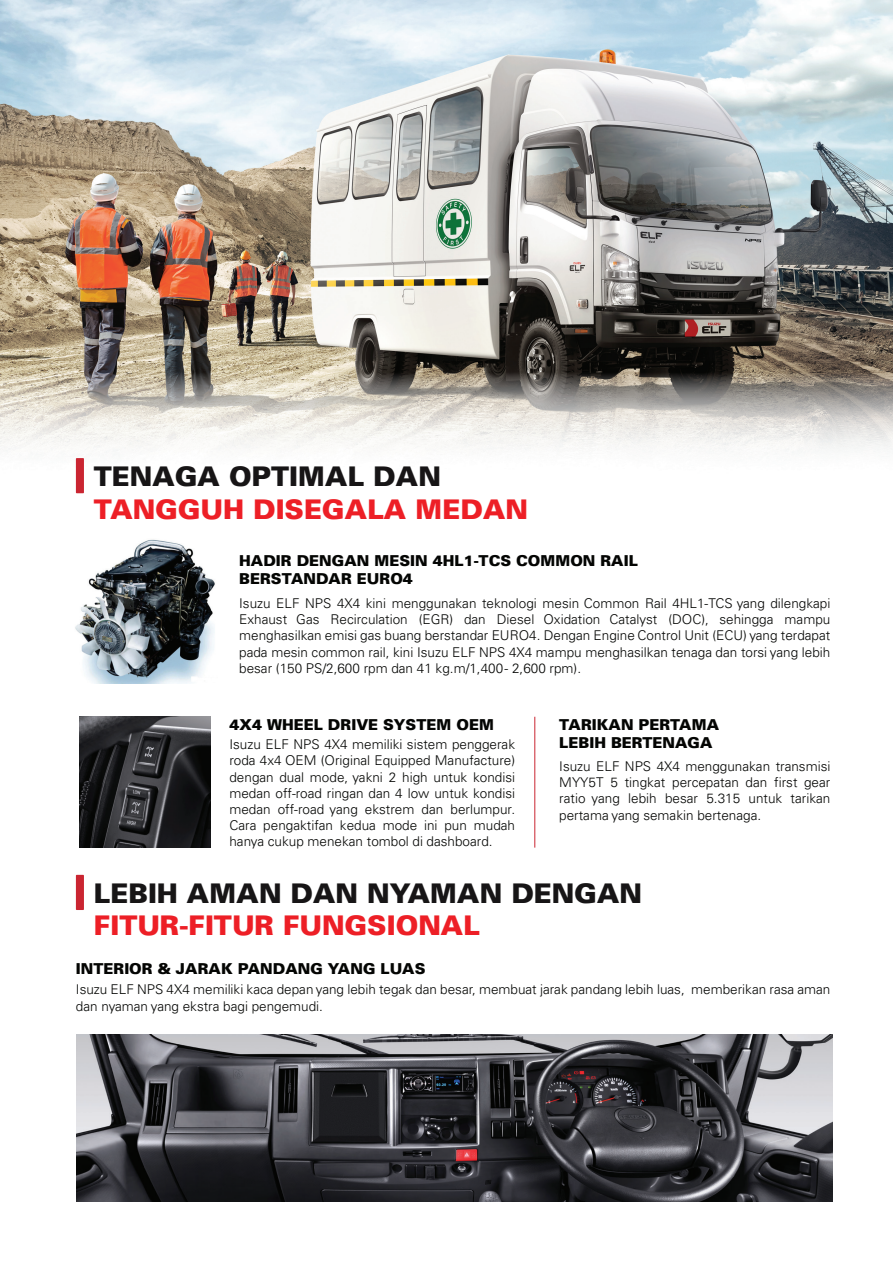
<style>
.page{position:relative;width:893px;height:1263px;background:#fff}
.page>*{position:absolute;margin:0;border:0;box-sizing:border-box;transform-origin:0 0}
.t1{font:900 27px "Univers";color:#ed1f26}
.t2{font:900 27px "Univers";color:#171516}
.t3{font:900 15px/18px "Univers";color:#040503}
.t4{font:300 13.5px/16.2px "Univers";color:#040503;text-align:justify}
</style>
<div class="page">
<img style="left:0;top:0;width:893px;height:494px">
<img style="left:0;top:361px;width:53px;height:133px">
<div style="left:76px;top:875px;width:8px;height:35px;background:#ca2531"></div>
<img style="left:77px;top:1035px;width:756px;height:166px">
<hr style="left:534px;top:717px;width:1px;height:131px;background:#ca2531">
<div style="left:76px;top:458px;width:8px;height:35px;background:#ca2531"></div>
<img style="left:75px;top:539px;width:140px;height:144px">
<img style="left:80px;top:717px;width:131px;height:131px">
<h1 class="t2" style="left:94px;top:459px;width:349px">TENAGA OPTIMAL DAN</h1>
<h1 class="t1" style="left:94px;top:491px;width:436px">TANGGUH DISEGALA MEDAN</h1>
<p class="t3" style="left:239px;top:551px;width:400px">HADIR DENGAN MESIN 4HL1-TCS COMMON RAIL<br>BERSTANDAR EURO4</p>
<p class="t4" style="left:239px;top:595px;width:593px">Isuzu ELF NPS 4X4 kini menggunakan teknologi mesin Common Rail 4HL1-TCS yang dilengkapi Exhaust Gas Recirculation (EGR) dan Diesel Oxidation Catalyst (DOC), sehingga mampu menghasilkan emisi gas buang berstandar EURO4. Dengan Engine Control Unit (ECU) yang terdapat pada mesin common rail, kini Isuzu ELF NPS 4X4 mampu menghasilkan tenaga dan torsi yang lebih besar (150 PS/2,600 rpm dan 41 kg.m/1,400 - 2,600 rpm).</p>
<p class="t3" style="left:229px;top:715px;width:266px">4X4 WHEEL DRIVE SYSTEM OEM</p>
<p class="t4" style="left:229px;top:736px;width:287px">Isuzu ELF NPS 4X4 memiliki sistem penggerak roda 4x4 OEM (Original Equipped Manufacture) dengan dual mode, yakni 2 high untuk kondisi medan off-road ringan dan 4 low untuk kondisi medan off-road yang ekstrem dan berlumpur.<br>Cara pengaktifan kedua mode ini pun mudah hanya cukup menekan tombol di dashboard.</p>
<p class="t3" style="left:559px;top:715px;width:162px">TARIKAN PERTAMA<br>LEBIH BERTENAGA</p>
<p class="t4" style="left:559px;top:758px;width:273px">Isuzu ELF NPS 4X4 menggunakan transmisi MYY5T 5 tingkat percepatan dan first gear ratio yang lebih besar 5.315 untuk tarikan pertama yang semakin bertenaga.</p>
<h1 class="t2" style="left:94px;top:875px;width:550px">LEBIH AMAN DAN NYAMAN DENGAN</h1>
<h1 class="t1" style="left:94px;top:908px;width:388px">FITUR-FITUR FUNGSIONAL</h1>
<p class="t3" style="left:76px;top:959px;width:351px">INTERIOR &amp; JARAK PANDANG YANG LUAS</p>
<p class="t4" style="left:76px;top:981px;width:756px">Isuzu ELF NPS 4X4 memiliki kaca depan yang lebih tegak dan besar, membuat jarak pandang lebih luas, memberikan rasa aman dan nyaman yang ekstra bagi pengemudi.</p>
</div>
